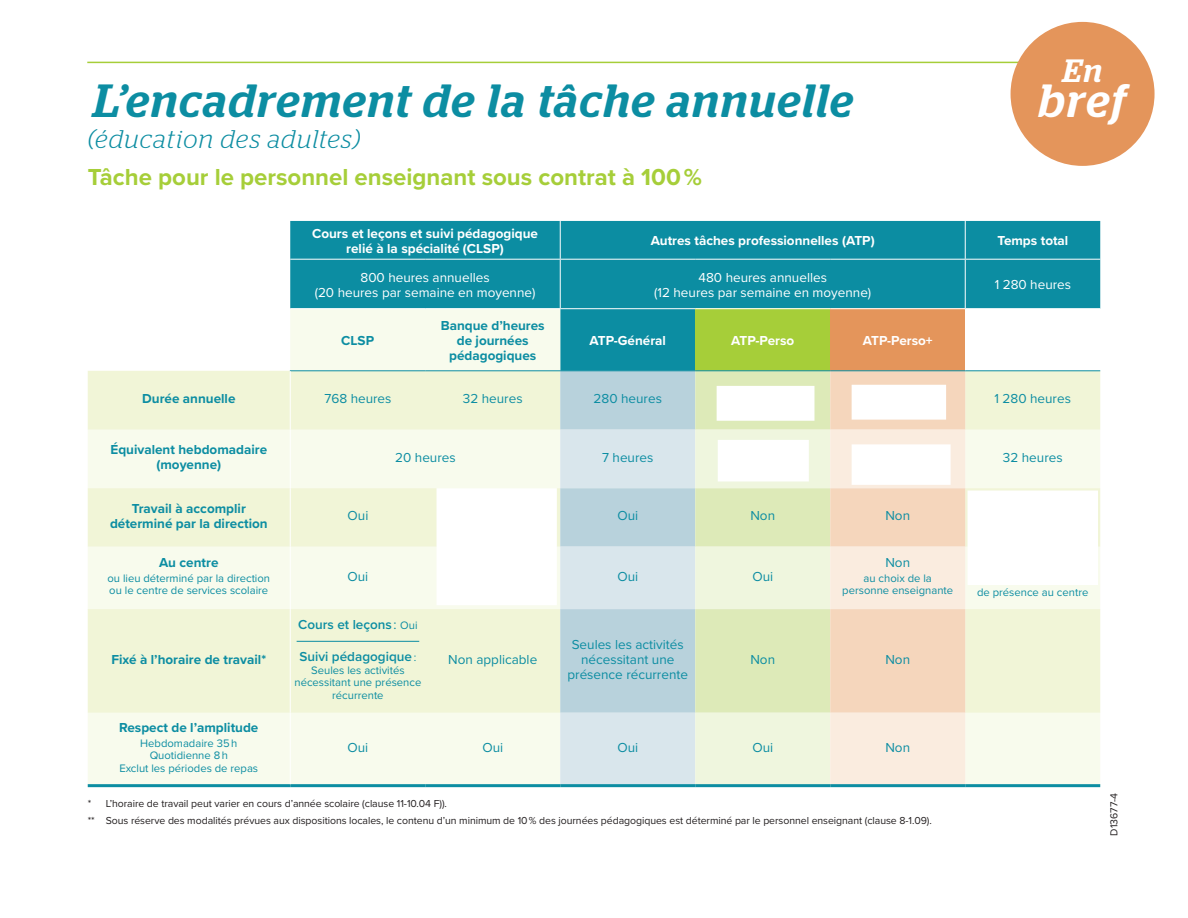
<style>
.page{position:relative;width:1188px;height:918px;background:#fff}
.page>*{position:absolute;margin:0;border:0;box-sizing:border-box;transform-origin:0 0}
.t1{font:italic 500 46.5px "Stag";letter-spacing:.035em;color:#0c8da2}
.t2{font:italic 500 46.5px "Stag";color:#fff}
.t3{font:italic 500 32.25px "Stag";color:#fff}
.t4{font:italic 300 25.5px "Stag";letter-spacing:.04em;color:#0c8da2}
.t5{font:700 24px "Proxima Nova";color:#a6ce39}
.t6{font:700 13.5px/15px "Proxima Nova";color:#0c8da2;text-align:center}
.t7{font:13.5px/15px "Proxima Nova";color:#0c8da2;text-align:center}
.t8{font:700 13.5px/15px "Proxima Nova";color:#fff;text-align:center}
.t9{font:13.5px/15px "Proxima Nova";color:#fff;text-align:center}
.t10{font:600 13.5px "Proxima Nova";color:#0c8da2}
.t11{font:11.25px/12.8px "Proxima Nova";color:#0c8da2;text-align:center}
.t12{font:10.5px/16.5px "Proxima Nova";letter-spacing:-.005em;color:#231f20}
.s1{font-weight:400}
.s2{font-weight:400;font-size:11.25px}
</style>
<div class="page">
<div style="left:290px;top:221px;width:810px;height:87px;background:#0c8da2"></div>
<svg style="left:88px;top:309px;width:1012px;height:475px;fill:#f8fbed"></svg>
<div style="left:695px;top:309px;width:135px;height:62px;background:#a6ce39"></div>
<div style="left:830px;top:309px;width:135px;height:62px;background:#e4955b"></div>
<svg style="left:88px;top:371px;width:1012px;height:342px;background:#f4f7e2"></svg>
<div style="left:560px;top:371px;width:135px;height:59px;background:#b8d2dc"></div>
<svg style="left:695px;top:371px;width:135px;height:59px;fill:#ddeab8"></svg>
<svg style="left:830px;top:371px;width:135px;height:59px;fill:#f5d6bc"></svg>
<svg style="left:560px;top:430px;width:135px;height:354px;background:#cadce4"></svg>
<svg style="left:695px;top:430px;width:135px;height:354px;background:#e8f1cf"></svg>
<svg style="left:830px;top:430px;width:135px;height:354px;background:#f8e3d1"></svg>
<hr style="left:290px;top:259px;width:135px;height:1px;background:#fff">
<hr style="left:425px;top:259px;width:135px;height:1px;background:#fff">
<hr style="left:560px;top:259px;width:135px;height:1px;background:#fff">
<hr style="left:695px;top:259px;width:135px;height:1px;background:#fff">
<hr style="left:830px;top:259px;width:135px;height:1px;background:#fff">
<hr style="left:965px;top:259px;width:135px;height:1px;background:#fff">
<hr style="left:560px;top:221px;width:1px;height:38px;background:#fff">
<hr style="left:965px;top:221px;width:1px;height:38px;background:#fff">
<hr style="left:560px;top:260px;width:1px;height:48px;background:#fff">
<hr style="left:965px;top:260px;width:1px;height:48px;background:#fff">
<hr style="left:290px;top:370px;width:135px;height:1px;background:#0c8da2">
<hr style="left:425px;top:370px;width:135px;height:1px;background:#0c8da2">
<hr style="left:560px;top:370px;width:135px;height:1px;background:#0c8da2">
<hr style="left:695px;top:370px;width:135px;height:1px;background:#0c8da2">
<hr style="left:830px;top:370px;width:135px;height:1px;background:#0c8da2">
<hr style="left:965px;top:370px;width:135px;height:1px;background:#0c8da2">
<hr style="left:88px;top:784px;width:202px;height:3px;background:#0c8da2">
<hr style="left:290px;top:784px;width:135px;height:3px;background:#0c8da2">
<hr style="left:425px;top:784px;width:135px;height:3px;background:#0c8da2">
<hr style="left:560px;top:784px;width:135px;height:3px;background:#0c8da2">
<hr style="left:695px;top:784px;width:135px;height:3px;background:#0c8da2">
<hr style="left:830px;top:784px;width:135px;height:3px;background:#0c8da2">
<hr style="left:965px;top:784px;width:135px;height:3px;background:#0c8da2">
<hr style="left:290px;top:371px;width:1px;height:59px;background:#fff">
<hr style="left:290px;top:430px;width:1px;height:58px;background:#fff">
<hr style="left:290px;top:488px;width:1px;height:59px;background:#fff">
<hr style="left:290px;top:547px;width:1px;height:62px;background:#fff">
<hr style="left:290px;top:609px;width:1px;height:104px;background:#fff">
<hr style="left:290px;top:713px;width:1px;height:71px;background:#fff">
<hr style="left:297px;top:641px;width:122px;height:1px;background:#0c8da2">
<hr style="left:87px;top:62px;width:1013px;height:1px;background:#a6ce39">
<div style="left:1011px;top:22px;width:144px;height:144px;background:#e4955b;border-radius:50%"></div>
<h2 class="t3" style="left:1063px;top:51px;width:41px">En</h2>
<h1 class="t1" style="left:94px;top:73px;width:761px">L’encadrement de la tâche annuelle</h1>
<h3 class="t4" style="left:88px;top:125px;width:274px">(éducation des adultes)</h3>
<h3 class="t5" style="left:88px;top:159px;width:616px">Tâche pour le personnel enseignant sous contrat à 100 %</h3>
<p class="t8" style="left:312px;top:225px;width:227px">Cours et leçons et suivi pédagogique relié à la spécialité (CLSP)</p>
<p class="t8" style="left:651px;top:233px;width:225px">Autres tâches professionnelles (ATP)</p>
<p class="t8" style="left:997px;top:233px;width:72px">Temps total</p>
<p class="t9" style="left:315px;top:269px;width:222px">800 heures annuelles<br>(20 heures par semaine en moyenne)</p>
<p class="t9" style="left:654px;top:269px;width:219px">480 heures annuelles<br>(12 heures par semaine en moyenne)</p>
<p class="t9" style="left:995px;top:277px;width:78px">1 280 heures</p>
<p class="t6" style="left:341px;top:333px;width:34px">CLSP</p>
<h1 class="t2" style="left:1039px;top:74px;width:88px">bref</h1>
<p class="t6" style="left:441px;top:318px;width:105px">Banque d’heures de journées pédagogiques</p>
<p class="t8" style="left:590px;top:333px;width:78px">ATP-Général</p>
<p class="t8" style="left:731px;top:333px;width:65px">ATP-Perso</p>
<p class="t8" style="left:863px;top:333px;width:71px">ATP-Perso+</p>
<p class="t6" style="left:142px;top:391px;width:95px">Durée annuelle</p>
<p class="t7" style="left:324px;top:391px;width:69px">768 heures</p>
<p class="t7" style="left:463px;top:391px;width:61px">32 heures</p>
<p class="t7" style="left:594px;top:391px;width:70px">280 heures</p>
<p class="t7" style="left:995px;top:391px;width:78px">1 280 heures</p>
<p class="t6" style="left:111px;top:442px;width:158px">Équivalent hebdomadaire (moyenne)</p>
<p class="t7" style="left:395px;top:449px;width:62px">20 heures</p>
<p class="t7" style="left:602px;top:449px;width:53px">7 heures</p>
<p class="t7" style="left:1003px;top:449px;width:61px">32 heures</p>
<p class="t6" style="left:110px;top:501px;width:159px">Travail à accomplir déterminé par la direction</p>
<p class="t7" style="left:348px;top:508px;width:22px">Oui</p>
<p class="t7" style="left:617px;top:508px;width:22px">Oui</p>
<p class="t7" style="left:750px;top:508px;width:26px">Non</p>
<p class="t7" style="left:885px;top:508px;width:26px">Non</p>
<p class="t6" style="left:159px;top:555px;width:61px">Au centre</p>
<p class="t11" style="left:107px;top:571px;width:164px;text-align:left">ou lieu déterminé par la direction ou le centre de services scolaire</p>
<p class="t7" style="left:348px;top:568px;width:22px">Oui</p>
<p class="t7" style="left:617px;top:568px;width:22px">Oui</p>
<p class="t7" style="left:752px;top:568px;width:22px">Oui</p>
<p class="t7" style="left:885px;top:555px;width:26px">Non</p>
<p class="t11" style="left:842px;top:571px;width:112px">au choix de la personne enseignante</p>
<p class="t11" style="left:977px;top:585px;width:113px">de présence au centre</p>
<p class="t6" style="left:112px;top:652px;width:156px">Fixé à l’horaire de travail*</p>
<p class="t10" style="left:298px;top:614px;width:121px">Cours et leçons <span class="s1">:</span> <span class="s2">Oui</span></p>
<p class="t10" style="left:300px;top:646px;width:118px">Suivi pédagogique <span class="s2">:</span></p>
<p class="t11" style="left:294px;top:663px;width:128px">Seules les activités nécessitant une présence récurrente</p>
<p class="t7" style="left:448px;top:651px;width:91px">Non applicable</p>
<p class="t7" style="left:567px;top:636px;width:122px">Seules les activités nécessitant une présence récurrente</p>
<p class="t7" style="left:750px;top:651px;width:26px">Non</p>
<p class="t7" style="left:885px;top:651px;width:26px">Non</p>
<p class="t6" style="left:119px;top:720px;width:141px">Respect de l’amplitude</p>
<p class="t11" style="left:119px;top:736px;width:140px">Hebdomadaire 35 h<br>Quotidienne 8 h<br>Exclut les périodes de repas</p>
<p class="t7" style="left:348px;top:740px;width:22px">Oui</p>
<p class="t7" style="left:482px;top:740px;width:22px">Oui</p>
<p class="t7" style="left:617px;top:740px;width:22px">Oui</p>
<p class="t7" style="left:752px;top:740px;width:22px">Oui</p>
<p class="t7" style="left:885px;top:740px;width:26px">Non</p>
<p class="t12" style="left:88px;top:795px;width:846px">* L’horaire de travail peut varier en cours d’année scolaire (clause 11-10.04 F)).<br>** Sous réserve des modalités prévues aux dispositions locales, le contenu d’un minimum de 10 % des journées pédagogiques est déterminé par le personnel enseignant (clause 8-1.09).</p>
<p class="t12" style="left:1105px;top:836px;width:44px;rotate:-90deg">D13677-4</p>
</div>
